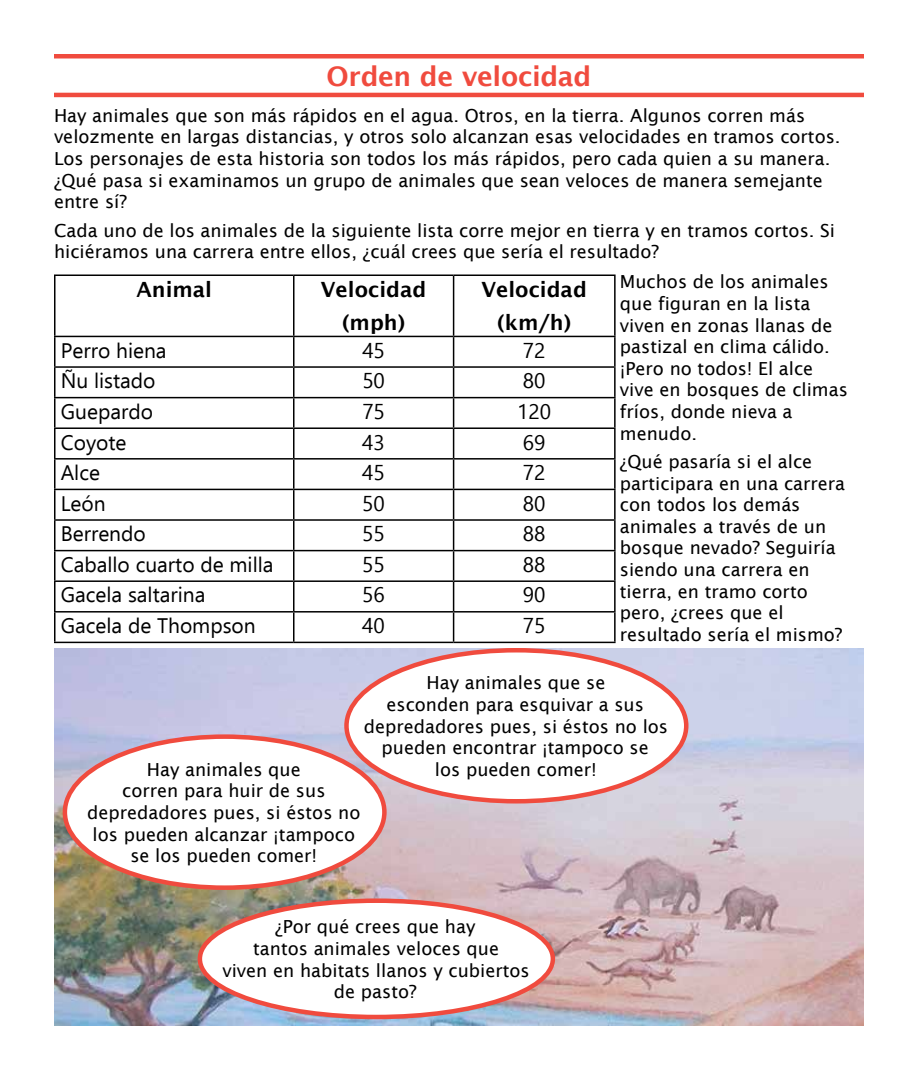
<style>
.page{position:relative;width:918px;height:1080px;background:#fff}
.page>*{position:absolute;margin:0;border:0;box-sizing:border-box;transform-origin:0 0}
.t1{font:600 27px "Lucida Sans";letter-spacing:-.015em;color:#f04b3e}
.t2{font:21px "Ebrima";color:#000}
.t3{font:600 21px/33px "Lucida Sans";color:#000;text-align:center}
.t4{font:18px/21.6px "Lucida Sans";color:#000}
</style>
<div class="page">
<img style="left:54px;top:648px;width:810px;height:378px">
<hr style="left:54px;top:93px;width:810px;height:4px;background:#f04b3e">
<hr style="left:54px;top:54px;width:810px;height:4px;background:#f04b3e">
<svg style="left:56px;top:276px;width:558px;height:366px"></svg>
<hr style="left:54px;top:274px;width:240px;height:2px;background:#000">
<hr style="left:54px;top:276px;width:2px;height:60px;background:#000">
<hr style="left:294px;top:274px;width:160px;height:2px;background:#000">
<hr style="left:293px;top:276px;width:2px;height:60px;background:#000">
<hr style="left:454px;top:274px;width:162px;height:2px;background:#000">
<hr style="left:453px;top:276px;width:1px;height:60px;background:#000">
<hr style="left:614px;top:276px;width:2px;height:60px;background:#000">
<hr style="left:54px;top:336px;width:240px;height:1px;background:#000">
<hr style="left:54px;top:337px;width:2px;height:29px;background:#000">
<hr style="left:294px;top:336px;width:160px;height:1px;background:#000">
<hr style="left:293px;top:337px;width:2px;height:29px;background:#000">
<hr style="left:454px;top:336px;width:162px;height:1px;background:#000">
<hr style="left:614px;top:337px;width:2px;height:29px;background:#000">
<hr style="left:54px;top:366px;width:240px;height:2px;background:#000">
<hr style="left:54px;top:368px;width:2px;height:29px;background:#000">
<hr style="left:294px;top:366px;width:160px;height:2px;background:#000">
<hr style="left:293px;top:368px;width:2px;height:29px;background:#000">
<hr style="left:454px;top:366px;width:162px;height:2px;background:#000">
<hr style="left:614px;top:368px;width:2px;height:29px;background:#000">
<hr style="left:54px;top:397px;width:240px;height:1px;background:#000">
<hr style="left:54px;top:398px;width:2px;height:29px;background:#000">
<hr style="left:294px;top:397px;width:160px;height:1px;background:#000">
<hr style="left:293px;top:398px;width:2px;height:29px;background:#000">
<hr style="left:454px;top:397px;width:162px;height:1px;background:#000">
<hr style="left:614px;top:398px;width:2px;height:29px;background:#000">
<hr style="left:54px;top:427px;width:240px;height:2px;background:#000">
<hr style="left:54px;top:429px;width:2px;height:29px;background:#000">
<hr style="left:294px;top:427px;width:160px;height:2px;background:#000">
<hr style="left:293px;top:429px;width:2px;height:29px;background:#000">
<hr style="left:454px;top:427px;width:162px;height:2px;background:#000">
<hr style="left:614px;top:429px;width:2px;height:29px;background:#000">
<hr style="left:54px;top:458px;width:240px;height:2px;background:#000">
<hr style="left:54px;top:460px;width:2px;height:29px;background:#000">
<hr style="left:294px;top:458px;width:160px;height:2px;background:#000">
<hr style="left:293px;top:460px;width:2px;height:29px;background:#000">
<hr style="left:454px;top:458px;width:162px;height:2px;background:#000">
<hr style="left:614px;top:460px;width:2px;height:29px;background:#000">
<hr style="left:54px;top:489px;width:240px;height:1px;background:#000">
<hr style="left:54px;top:490px;width:2px;height:29px;background:#000">
<hr style="left:294px;top:489px;width:160px;height:1px;background:#000">
<hr style="left:293px;top:490px;width:2px;height:29px;background:#000">
<hr style="left:454px;top:489px;width:162px;height:1px;background:#000">
<hr style="left:614px;top:490px;width:2px;height:29px;background:#000">
<hr style="left:54px;top:519px;width:240px;height:2px;background:#000">
<hr style="left:54px;top:521px;width:2px;height:29px;background:#000">
<hr style="left:294px;top:519px;width:160px;height:2px;background:#000">
<hr style="left:293px;top:521px;width:2px;height:29px;background:#000">
<hr style="left:454px;top:519px;width:162px;height:2px;background:#000">
<hr style="left:614px;top:521px;width:2px;height:29px;background:#000">
<hr style="left:54px;top:550px;width:240px;height:1px;background:#000">
<hr style="left:54px;top:551px;width:2px;height:29px;background:#000">
<hr style="left:294px;top:550px;width:160px;height:1px;background:#000">
<hr style="left:293px;top:551px;width:2px;height:29px;background:#000">
<hr style="left:454px;top:550px;width:162px;height:1px;background:#000">
<hr style="left:614px;top:551px;width:2px;height:29px;background:#000">
<hr style="left:54px;top:580px;width:240px;height:2px;background:#000">
<hr style="left:54px;top:582px;width:2px;height:29px;background:#000">
<hr style="left:294px;top:580px;width:160px;height:2px;background:#000">
<hr style="left:293px;top:582px;width:2px;height:29px;background:#000">
<hr style="left:454px;top:580px;width:162px;height:2px;background:#000">
<hr style="left:614px;top:582px;width:2px;height:29px;background:#000">
<hr style="left:54px;top:611px;width:240px;height:2px;background:#000">
<hr style="left:54px;top:613px;width:2px;height:29px;background:#000">
<hr style="left:294px;top:611px;width:160px;height:2px;background:#000">
<hr style="left:293px;top:613px;width:2px;height:29px;background:#000">
<hr style="left:454px;top:611px;width:162px;height:2px;background:#000">
<svg style="left:453px;top:337px;width:1px;height:305px"></svg>
<hr style="left:614px;top:613px;width:2px;height:29px;background:#000">
<hr style="left:54px;top:642px;width:240px;height:1px;background:#000">
<hr style="left:294px;top:642px;width:160px;height:1px;background:#000">
<hr style="left:454px;top:642px;width:162px;height:1px;background:#000">
<div style="left:346px;top:650px;width:340px;height:151px;background:#fff;border-radius:50%"></div>
<div style="left:65px;top:737px;width:319px;height:151px;background:#fff;border-radius:50%"></div>
<div style="left:63px;top:734px;width:324px;height:156px;border:4px solid #f04b3e;border-radius:50%"></div>
<div style="left:200px;top:901px;width:353px;height:116px;background:#fff;border-radius:50%"></div>
<div style="left:198px;top:898px;width:357px;height:121px;border:4px solid #f04b3e;border-radius:50%"></div>
<h1 class="t1" style="left:327px;top:61px;width:266px">Orden de velocidad</h1>
<p class="t4" style="left:54px;top:105px;width:788px">Hay animales que son más rápidos en el agua. Otros, en la tierra. Algunos corren más velozmente en largas distancias, y otros solo alcanzan esas velocidades en tramos cortos.<br>Los personajes de esta historia son todos los más rápidos, pero cada quien a su manera. ¿Qué pasa si examinamos un grupo de animales que sean veloces de manera semejante entre sí?</p>
<p class="t4" style="left:54px;top:219px;width:783px">Cada uno de los animales de la siguiente lista corre mejor en tierra y en tramos cortos. Si hiciéramos una carrera entre ellos, ¿cuál crees que sería el resultado?</p>
<p class="t3" style="left:136px;top:273px;width:77px">Animal</p>
<p class="t3" style="left:321px;top:273px;width:107px">Velocidad (mph)</p>
<p class="t3" style="left:482px;top:273px;width:107px">Velocidad (km/h)</p>
<p class="t2" style="left:61px;top:335px;width:107px">Perro hiena</p>
<p class="t2" style="left:362px;top:335px;width:24px">45</p>
<p class="t2" style="left:523px;top:335px;width:24px">72</p>
<p class="t2" style="left:61px;top:366px;width:96px">Ñu listado</p>
<p class="t2" style="left:362px;top:366px;width:24px">50</p>
<p class="t2" style="left:523px;top:366px;width:24px">80</p>
<p class="t2" style="left:61px;top:397px;width:94px">Guepardo</p>
<p class="t2" style="left:362px;top:397px;width:24px">75</p>
<p class="t2" style="left:517px;top:397px;width:35px">120</p>
<p class="t2" style="left:61px;top:427px;width:67px">Coyote</p>
<p class="t2" style="left:362px;top:427px;width:24px">43</p>
<p class="t2" style="left:523px;top:427px;width:24px">69</p>
<p class="t2" style="left:61px;top:458px;width:41px">Alce</p>
<p class="t2" style="left:362px;top:458px;width:24px">45</p>
<p class="t2" style="left:523px;top:458px;width:24px">72</p>
<p class="t2" style="left:61px;top:488px;width:47px">León</p>
<p class="t2" style="left:362px;top:488px;width:24px">50</p>
<p class="t2" style="left:523px;top:488px;width:24px">80</p>
<p class="t2" style="left:61px;top:519px;width:87px">Berrendo</p>
<p class="t2" style="left:362px;top:519px;width:24px">55</p>
<p class="t2" style="left:523px;top:519px;width:24px">88</p>
<p class="t2" style="left:61px;top:550px;width:214px">Caballo cuarto de milla</p>
<p class="t2" style="left:362px;top:550px;width:24px">55</p>
<p class="t2" style="left:523px;top:550px;width:24px">88</p>
<p class="t2" style="left:61px;top:580px;width:146px">Gacela saltarina</p>
<p class="t2" style="left:362px;top:580px;width:24px">56</p>
<p class="t2" style="left:523px;top:580px;width:24px">90</p>
<p class="t2" style="left:61px;top:611px;width:197px">Gacela de Thompson</p>
<p class="t2" style="left:362px;top:611px;width:24px">40</p>
<p class="t2" style="left:523px;top:611px;width:24px">75</p>
<p class="t4" style="left:364px;top:672px;width:306px;text-align:center">Hay animales que se<br>esconden para esquivar a sus depredadores pues, si éstos no los pueden encontrar ¡tampoco se<br>los pueden comer!</p>
<p class="t4" style="left:620px;top:271px;width:229px">Muchos de los animales que figuran en la lista viven en zonas llanas de pastizal en clima cálido. ¡Pero no todos! El alce vive en bosques de climas fríos, donde nieva a menudo.</p>
<p class="t4" style="left:620px;top:451px;width:227px">¿Qué pasaría si el alce participara en una carrera con todos los demás animales a través de un bosque nevado? Seguiría siendo una carrera en tierra, en tramo corto pero, ¿crees que el resultado sería el mismo?</p>
<p class="t4" style="left:87px;top:759px;width:275px;text-align:center">Hay animales que<br>corren para huir de sus depredadores pues, si éstos no los pueden alcanzar ¡tampoco se los pueden comer!</p>
<p class="t4" style="left:222px;top:916px;width:309px;text-align:center">¿Por qué crees que hay<br>tantos animales veloces que<br>viven en habitats llanos y cubiertos de pasto?</p>
</div>
